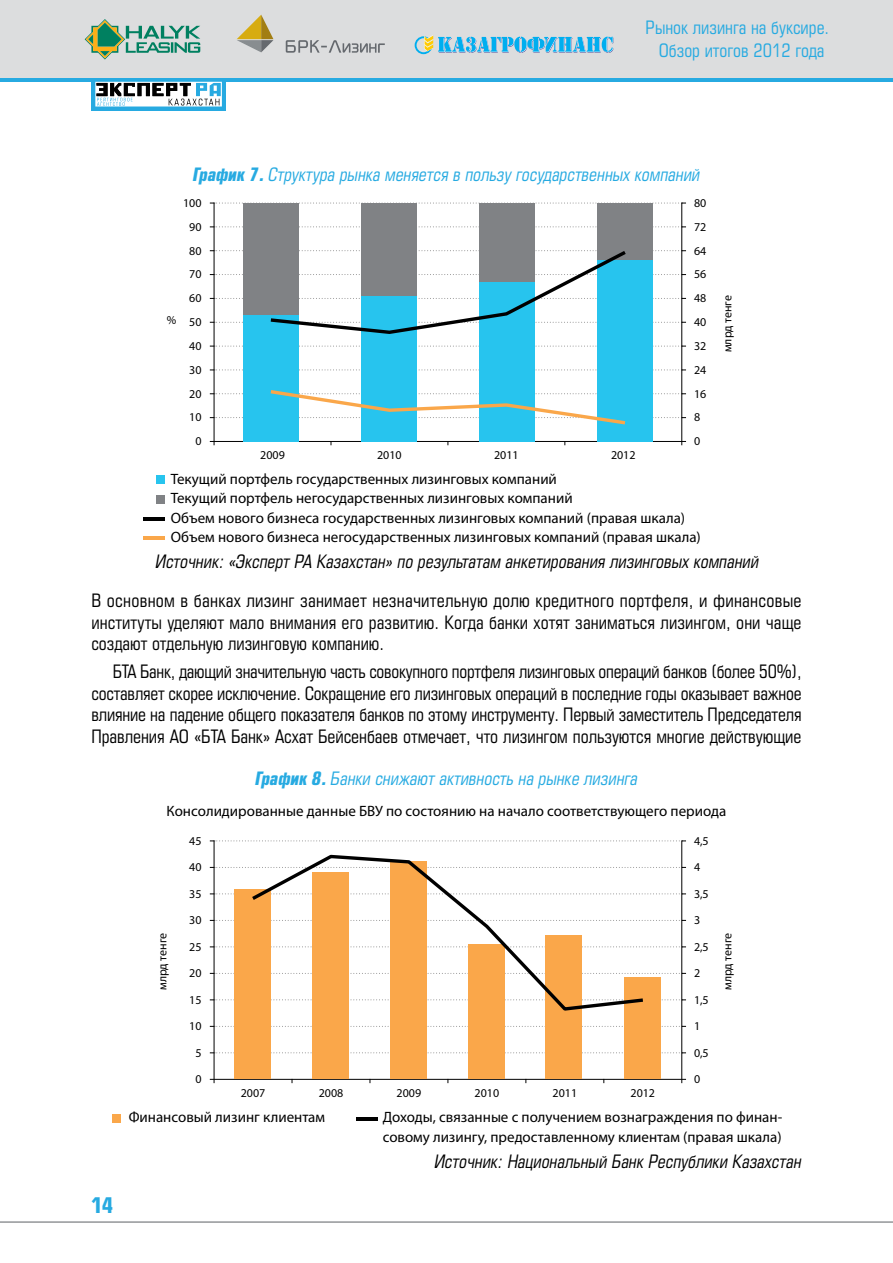
<style>
.page{position:relative;width:893px;height:1263px;background:#fff}
.page>*{position:absolute;margin:0;border:0;box-sizing:border-box;transform-origin:0 0}
.t1{font:700 21px "Europe Condensed C";color:#27aae1}
.t2{font:18px/21.6px "Europe Condensed C";letter-spacing:-.005em;color:#000;text-align:justify}
.t3{font:italic 18px "Europe Condensed C";color:#000}
.t4{font:italic 18px "Europe Condensed C";color:#27aae1}
.t5{font:18px/23.4px "Europe Condensed C";color:#27aae1;text-align:center}
.t6{font:15px/19.5px "Myriad Pro";color:#000}
.t7{font:12px/23.9px "Myriad Pro";color:#000}
.s1{font-weight:700}
</style>
<div class="page">
<div style="left:0;top:0;width:893px;height:79px;background:#dcddde"></div>
<hr style="left:0;top:78px;width:893px;height:4px;background:#27aae1">
<hr style="left:0;top:1221px;width:893px;height:2px;background:#939598">
<svg style="left:85px;top:19px;width:115px;height:41px"></svg>
<svg style="left:286px;top:40px;width:99px;height:13px"></svg>
<svg style="left:237px;top:15px;width:36px;height:37px"></svg>
<svg style="left:415px;top:35px;width:198px;height:19px"></svg>
<svg style="left:91px;top:81px;width:135px;height:29px"></svg>
<svg style="left:95px;top:82px;width:127px;height:24px"></svg>
<svg style="left:210px;top:203px;width:476px;height:1px"></svg>
<svg style="left:210px;top:346px;width:476px;height:1px"></svg>
<svg style="left:210px;top:226px;width:476px;height:1px"></svg>
<svg style="left:210px;top:369px;width:476px;height:1px"></svg>
<hr style="left:210px;top:441px;width:476px;height:1px;background:#000">
<hr style="left:214px;top:203px;width:1px;height:242px;background:#000">
<hr style="left:681px;top:203px;width:1px;height:242px;background:#000">
<div style="left:244px;top:315px;width:55px;height:126px;background:#27c4ee"></div>
<div style="left:361px;top:296px;width:55px;height:145px;background:#27c4ee"></div>
<div style="left:480px;top:282px;width:55px;height:159px;background:#27c4ee"></div>
<div style="left:597px;top:260px;width:55px;height:181px;background:#27c4ee"></div>
<div style="left:244px;top:203px;width:55px;height:112px;background:#808285"></div>
<div style="left:361px;top:203px;width:55px;height:93px;background:#808285"></div>
<div style="left:480px;top:203px;width:55px;height:79px;background:#808285"></div>
<div style="left:597px;top:203px;width:55px;height:57px;background:#808285"></div>
<svg style="left:210px;top:248px;width:476px;height:88px"></svg>
<svg style="left:210px;top:388px;width:476px;height:39px"></svg>
<div style="left:156px;top:475px;width:9px;height:9px;background:#27c4ee"></div>
<div style="left:156px;top:495px;width:9px;height:8px;background:#808285"></div>
<hr style="left:143px;top:517px;width:22px;height:4px;background:#000">
<hr style="left:143px;top:537px;width:22px;height:3px;background:#faa74a">
<div style="left:113px;top:1114px;width:8px;height:8px;background:#faa74a"></div>
<hr style="left:356px;top:1117px;width:21px;height:3px;background:#000">
<svg style="left:210px;top:840px;width:476px;height:1px"></svg>
<svg style="left:210px;top:973px;width:476px;height:1px"></svg>
<svg style="left:210px;top:946px;width:476px;height:1px"></svg>
<svg style="left:210px;top:920px;width:476px;height:1px"></svg>
<svg style="left:210px;top:893px;width:476px;height:1px"></svg>
<svg style="left:210px;top:867px;width:476px;height:1px"></svg>
<svg style="left:210px;top:999px;width:476px;height:1px"></svg>
<svg style="left:210px;top:1026px;width:476px;height:1px"></svg>
<svg style="left:210px;top:1052px;width:476px;height:1px"></svg>
<hr style="left:210px;top:1079px;width:476px;height:1px;background:#000">
<hr style="left:214px;top:840px;width:1px;height:243px;background:#000">
<hr style="left:681px;top:840px;width:1px;height:243px;background:#000">
<div style="left:624px;top:977px;width:36px;height:102px;background:#faa74a"></div>
<div style="left:546px;top:935px;width:36px;height:144px;background:#faa74a"></div>
<div style="left:468px;top:945px;width:36px;height:134px;background:#faa74a"></div>
<div style="left:390px;top:861px;width:36px;height:218px;background:#faa74a"></div>
<div style="left:313px;top:872px;width:36px;height:207px;background:#faa74a"></div>
<div style="left:234px;top:889px;width:36px;height:190px;background:#faa74a"></div>
<svg style="left:248px;top:854px;width:399px;height:158px"></svg>
<p class="t5" style="left:646px;top:15px;width:185px">Рынок лизинга на буксире.<br>Обзор итогов 2012 года</p>
<p class="t4" style="left:193px;top:163px;width:509px"><span class="s1">График 7.</span> Структура рынка меняется в пользу государственных компаний</p>
<p class="t7" style="left:183px;top:191px;width:20px">100</p>
<p class="t7" style="left:694px;top:191px;width:14px">80</p>
<p class="t7" style="left:167px;top:308px;width:11px">%</p>
<p class="t7" style="left:189px;top:215px;width:14px">90</p>
<p class="t7" style="left:694px;top:215px;width:14px">72</p>
<p class="t7" style="left:189px;top:238px;width:14px">80</p>
<p class="t7" style="left:694px;top:238px;width:14px">64</p>
<p class="t7" style="left:189px;top:262px;width:14px">70</p>
<p class="t7" style="left:694px;top:262px;width:14px">56</p>
<p class="t7" style="left:189px;top:286px;width:14px">60</p>
<p class="t7" style="left:694px;top:286px;width:14px">48</p>
<p class="t7" style="left:189px;top:310px;width:14px">50</p>
<p class="t7" style="left:694px;top:310px;width:14px">40</p>
<p class="t7" style="left:189px;top:334px;width:14px">40</p>
<p class="t7" style="left:694px;top:334px;width:14px">32</p>
<p class="t7" style="left:189px;top:358px;width:14px">30</p>
<p class="t7" style="left:189px;top:405px;width:14px">10</p>
<p class="t7" style="left:694px;top:358px;width:14px">24</p>
<p class="t7" style="left:189px;top:381px;width:14px">20</p>
<p class="t7" style="left:694px;top:381px;width:14px">16<br>8</p>
<p class="t7" style="left:195px;top:429px;width:8px">0</p>
<p class="t7" style="left:694px;top:429px;width:8px">0</p>
<p class="t7" style="left:260px;top:443px;width:26px">2009</p>
<p class="t7" style="left:377px;top:443px;width:26px">2010</p>
<p class="t7" style="left:494px;top:443px;width:26px">2011</p>
<p class="t7" style="left:611px;top:443px;width:26px">2012</p>
<p class="t7" style="left:715px;top:352px;width:59px;rotate:-90deg">млрд тенге</p>
<p class="t6" style="left:171px;top:469px;width:531px">Текущий портфель государственных лизинговых компаний<br>Текущий портфель негосударственных лизинговых компаний<br>Объем нового бизнеса государственных лизинговых компаний (правая шкала)<br>Объем нового бизнеса негосударственных лизинговых компаний (правая шкала)</p>
<p class="t3" style="left:155px;top:550px;width:605px">Источник: «Эксперт РА Казахстан» по результатам анкетирования лизинговых компаний</p>
<p class="t2" style="left:91px;top:589px;width:712px">В основном в банках лизинг занимает незначительную долю кредитного портфеля, и финансовые институты уделяют мало внимания его развитию. Когда банки хотят заниматься лизингом, они чаще создают отдельную лизинговую компанию.</p>
<p class="t2" style="left:91px;top:661px;width:712px;text-indent:21px">БТА Банк, дающий значительную часть совокупного портфеля лизинговых операций банков (более 50%), составляет скорее исключение. Сокращение его лизинговых операций в последние годы оказывает важное влияние на падение общего показателя банков по этому инструменту. Первый заместитель Председателя Правления АО «БТА Банк» Асхат Бейсенбаев отмечает, что лизингом пользуются многие действующие</p>
<p class="t4" style="left:255px;top:767px;width:384px"><span class="s1">График 8.</span> Банки снижают активность на рынке лизинга</p>
<p class="t6" style="left:167px;top:801px;width:561px">Консолидированные данные БВУ по состоянию на начало соответствующего периода</p>
<p class="t7" style="left:189px;top:829px;width:14px">45</p>
<p class="t7" style="left:694px;top:829px;width:16px">4,5</p>
<p class="t7" style="left:189px;top:855px;width:14px">40</p>
<p class="t7" style="left:694px;top:855px;width:8px">4</p>
<p class="t7" style="left:189px;top:882px;width:14px">35</p>
<p class="t7" style="left:694px;top:882px;width:16px">3,5</p>
<p class="t7" style="left:189px;top:908px;width:14px">30</p>
<p class="t7" style="left:694px;top:908px;width:8px">3</p>
<p class="t7" style="left:151px;top:990px;width:59px;rotate:-90deg">млрд тенге</p>
<p class="t7" style="left:715px;top:990px;width:59px;rotate:-90deg">млрд тенге</p>
<p class="t7" style="left:189px;top:935px;width:14px">25</p>
<p class="t7" style="left:694px;top:935px;width:16px">2,5</p>
<p class="t7" style="left:189px;top:961px;width:14px">20</p>
<p class="t7" style="left:694px;top:961px;width:8px">2</p>
<p class="t7" style="left:189px;top:988px;width:14px">15</p>
<p class="t7" style="left:694px;top:987px;width:16px">1,5</p>
<p class="t7" style="left:189px;top:1014px;width:14px">10</p>
<p class="t7" style="left:694px;top:1014px;width:8px">1</p>
<p class="t7" style="left:694px;top:1040px;width:16px">0,5</p>
<p class="t7" style="left:195px;top:1067px;width:8px">0</p>
<p class="t7" style="left:694px;top:1067px;width:8px">0</p>
<p class="t7" style="left:195px;top:1040px;width:8px">5</p>
<p class="t7" style="left:241px;top:1081px;width:26px">2007</p>
<p class="t7" style="left:319px;top:1081px;width:26px">2008</p>
<p class="t7" style="left:397px;top:1081px;width:26px">2009</p>
<p class="t7" style="left:475px;top:1081px;width:26px">2010</p>
<p class="t7" style="left:553px;top:1081px;width:26px">2011</p>
<p class="t7" style="left:630px;top:1081px;width:26px">2012</p>
<p class="t1" style="left:91px;top:1192px;width:23px">14</p>
<p class="t6" style="left:129px;top:1107px;width:198px">Финансовый лизинг клиентам</p>
<p class="t6" style="left:383px;top:1107px;width:400px">Доходы, связанные с получением вознаграждения по финан&shy;совому лизингу, предоставленному клиентам (правая шкала)</p>
<p class="t3" style="left:434px;top:1150px;width:369px">Источник: Национальный Банк Республики Казахстан</p>
</div>
